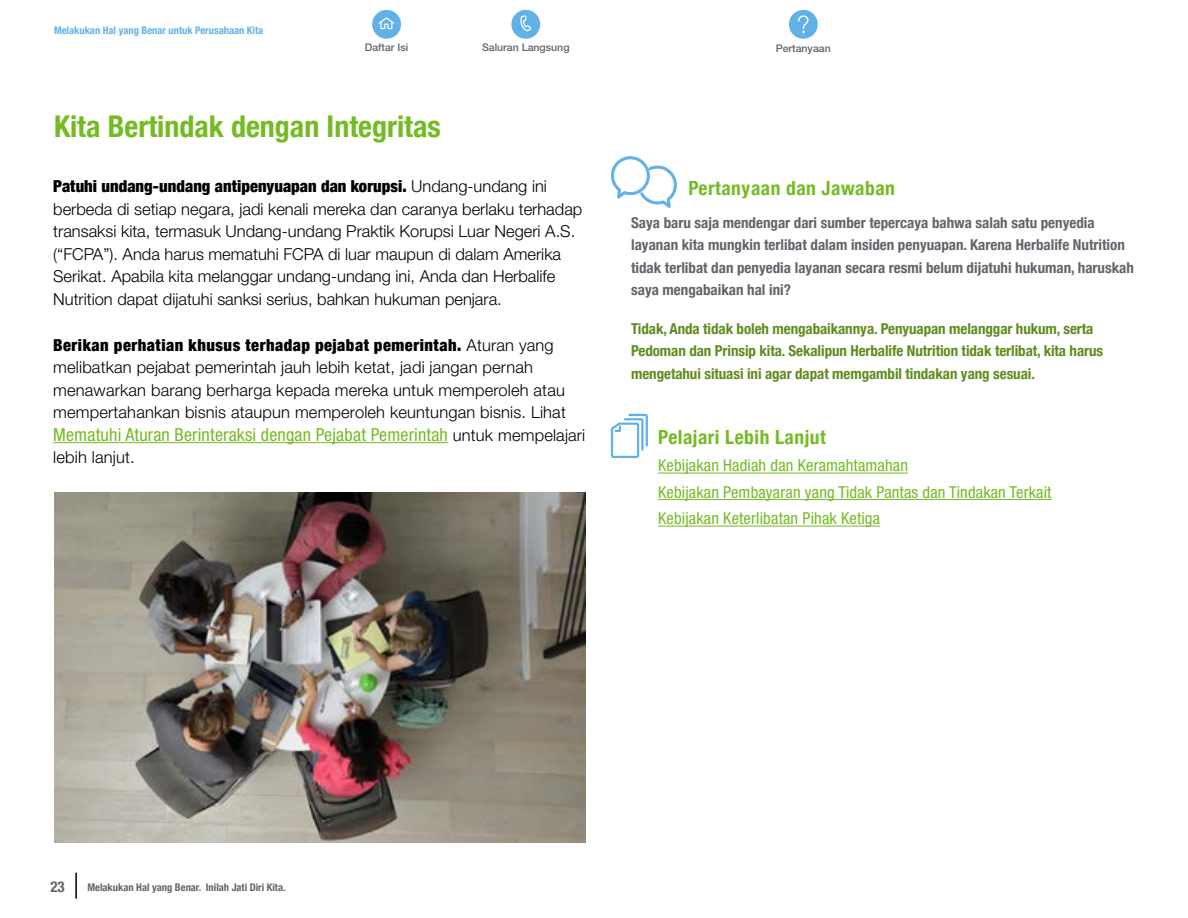
<style>
.page{position:relative;width:1188px;height:918px;background:#fff}
.page>*{position:absolute;margin:0;border:0;box-sizing:border-box;transform-origin:0 0}
.t1{font:700 condensed 30px "Helvetica Neue";color:#74bb23}
.t2{font:700 condensed 19.5px "Helvetica Neue";letter-spacing:.025em;color:#74bb23}
.t3{font:condensed 18px "Helvetica Neue LT Std";letter-spacing:.01em;color:#74bb23}
.t4{font:300 16.5px/22.5px "Helvetica Neue LT Std";color:#000}
.t5{font:condensed 16.5px/26.5px "Helvetica Neue LT Std";letter-spacing:.01em;color:#74bb23}
.t6{font:900 condensed 16.5px "Helvetica Neue";color:#000}
.t7{font:900 condensed 16.5px "Helvetica Neue";letter-spacing:.025em;color:#000}
.t8{font:700 condensed 15px/22.5px "Helvetica Neue";color:#61646a}
.t9{font:700 condensed 15px/22.5px "Helvetica Neue";letter-spacing:-.005em;color:#618b1d}
.t10{font:700 condensed 10.5px "Helvetica Neue";color:#61646a}
.t11{font:700 condensed 10.5px "Helvetica Neue";color:#61b1e8}
.t12{font:500 10.5px "Helvetica Neue LT Std";color:#61646a}
.s1{font-family:"Helvetica Neue LT Std";font-weight:300;font-stretch:normal}
.s2{font-weight:300;font-stretch:normal;font-size:16.5px;color:#000}
</style>
<div class="page">
<svg style="left:372px;top:10px;width:29px;height:29px"></svg>
<svg style="left:511px;top:9px;width:30px;height:30px"></svg>
<svg style="left:789px;top:9px;width:29px;height:30px"></svg>
<hr style="left:53px;top:442px;width:395px;height:1px;background:#74bb23">
<hr style="left:658px;top:473px;width:250px;height:1px;background:#74bb23">
<hr style="left:658px;top:499px;width:394px;height:1px;background:#74bb23">
<hr style="left:658px;top:526px;width:222px;height:1px;background:#74bb23">
<img style="left:54px;top:492px;width:531px;height:350px">
<svg style="left:611px;top:156px;width:66px;height:52px"></svg>
<svg style="left:610px;top:413px;width:38px;height:46px"></svg>
<hr style="left:75px;top:873px;width:2px;height:26px;background:#000">
<p class="t11" style="left:54px;top:24px;width:211px">Melakukan Hal yang Benar untuk Perusahaan Kita</p>
<p class="t12" style="left:365px;top:41px;width:45px">Daftar Isi</p>
<p class="t12" style="left:482px;top:41px;width:89px">Saluran Langsung</p>
<p class="t12" style="left:776px;top:42px;width:57px">Pertanyaan</p>
<h1 class="t1" style="left:54px;top:108px;width:388px">Kita Bertindak dengan Integritas</h1>
<p class="t6" style="left:53px;top:176px;width:495px">Patuhi undang-undang antipenyuapan dan korupsi. <span class="s1">Undang-undang ini</span></p>
<p class="t4" style="left:53px;top:197px;width:531px">berbeda di setiap negara, jadi kenali mereka dan caranya berlaku terhadap transaksi kita, termasuk Undang-undang Praktik Korupsi Luar Negeri A.S. (“FCPA”). Anda harus mematuhi FCPA di luar maupun di dalam Amerika Serikat. Apabila kita melanggar undang-undang ini, Anda dan Herbalife Nutrition dapat dijatuhi sanksi serius, bahkan hukuman penjara.</p>
<p class="t7" style="left:53px;top:335px;width:502px">Berikan perhatian khusus terhadap pejabat pemerintah. <span class="s1">Aturan yang</span></p>
<p class="t4" style="left:53px;top:356px;width:514px">melibatkan pejabat pemerintah jauh lebih ketat, jadi jangan pernah menawarkan barang berharga kepada mereka untuk memperoleh atau mempertahankan bisnis ataupun memperoleh keuntungan bisnis. Lihat</p>
<p class="t3" style="left:53px;top:424px;width:534px">Mematuhi Aturan Berinteraksi dengan Pejabat Pemerintah <span class="s2">untuk mempelajari</span></p>
<p class="t4" style="left:53px;top:446px;width:83px">lebih lanjut.</p>
<p class="t2" style="left:688px;top:176px;width:208px">Pertanyaan dan Jawaban</p>
<p class="t8" style="left:631px;top:211px;width:504px">Saya baru saja mendengar dari sumber tepercaya bahwa salah satu penyedia layanan kita mungkin terlibat dalam insiden penyuapan. Karena Herbalife Nutrition tidak terlibat dan penyedia layanan secara resmi belum dijatuhi hukuman, haruskah saya mengabaikan hal ini?</p>
<p class="t9" style="left:631px;top:317px;width:474px">Tidak, Anda tidak boleh mengabaikannya. Penyuapan melanggar hukum, serta<br>Pedoman dan Prinsip kita. Sekalipun Herbalife Nutrition tidak terlibat, kita harus mengetahui situasi ini agar dapat memgambil tindakan yang sesuai.</p>
<p class="t2" style="left:658px;top:425px;width:169px">Pelajari Lebih Lanjut</p>
<p class="t5" style="left:658px;top:452px;width:395px">Kebijakan Hadiah dan Keramahtamahan<br>Kebijakan Pembayaran yang Tidak Pantas dan Tindakan Terkait<br>Kebijakan Keterlibatan Pihak Ketiga</p>
<p class="t8" style="left:50px;top:875px;width:16px">23</p>
<p class="t10" style="left:87px;top:881px;width:200px">Melakukan Hal yang Benar. Inilah Jati Diri Kita.</p>
</div>
